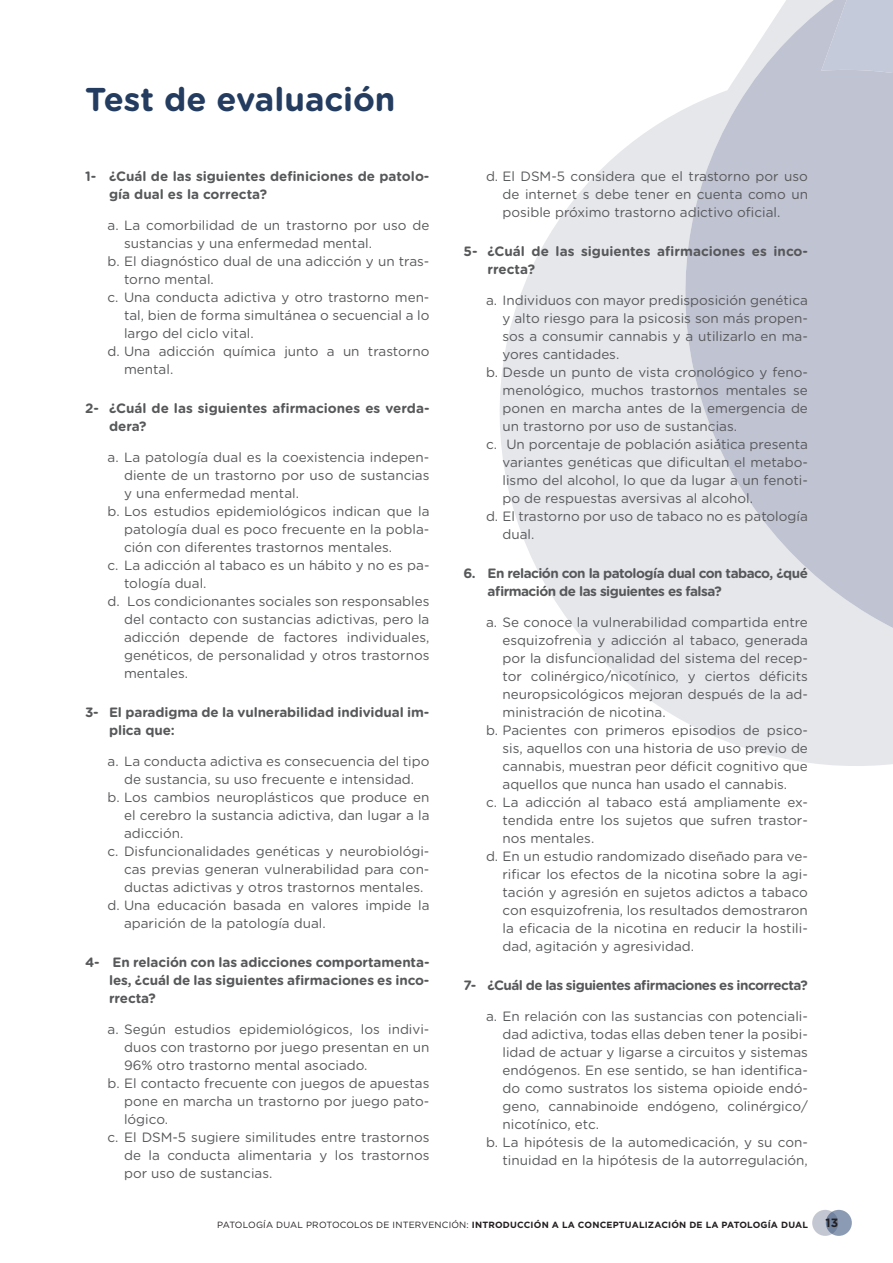
<style>
.page{position:relative;width:893px;height:1263px;background:#fff}
.page>*{position:absolute;margin:0;border:0;box-sizing:border-box;transform-origin:0 0}
.t1{font:700 33px "Gotham Rounded";color:#233c5f}
.t2{font:13.5px/18px "Gotham Rounded";color:#57585a;text-align:justify}
.t3{font:700 13.5px/18px "Gotham Rounded";letter-spacing:-.01em;color:#57585a}
.t4{font:700 13.5px/18px "Gotham Rounded";letter-spacing:-.04em;color:#57585a}
.t5{font:700 12px "Gotham";color:#231f20}
.t6{font:700 9px "Gotham";letter-spacing:.02em;color:#231f20}
.s1{font-weight:400}
</style>
<div class="page">
<svg style="left:812px;top:1210px;width:26px;height:26px"></svg>
<svg style="left:826px;top:1210px;width:26px;height:26px"></svg>
<svg style="left:500px;top:142px;width:393px;height:624px;fill:#e5e7eb"></svg>
<svg style="left:633px;top:0;width:260px;height:675px;fill:#c0c3d2"></svg>
<h1 class="t1" style="left:85px;top:76px;width:312px">Test de evaluación</h1>
<p class="t3" style="left:109px;top:167px;width:322px;text-indent:-24px">1- ¿Cuál de las siguientes definiciones de patolo&shy;gía dual es la correcta?</p>
<p class="t2" style="left:108px;top:215px;width:323px">a. La comorbilidad de un trastorno por uso de</p>
<p class="t2" style="left:124px;top:233px;width:250px">sustancias y una enfermedad mental.</p>
<p class="t2" style="left:108px;top:251px;width:323px">b. El diagnóstico dual de una adicción y un tras-</p>
<p class="t2" style="left:124px;top:269px;width:91px">torno mental.</p>
<p class="t2" style="left:108px;top:287px;width:323px">c. Una conducta adictiva y otro trastorno men-</p>
<p class="t2" style="left:124px;top:305px;width:307px">tal, bien de forma simultánea o secuencial a lo</p>
<p class="t2" style="left:124px;top:323px;width:131px">largo del ciclo vital.</p>
<p class="t2" style="left:108px;top:341px;width:323px">d. Una adicción química junto a un trastorno</p>
<p class="t2" style="left:124px;top:359px;width:51px">mental.</p>
<p class="t3" style="left:109px;top:399px;width:322px;text-indent:-24px">2- ¿Cuál de las siguientes afirmaciones es verda&shy;dera?</p>
<p class="t2" style="left:108px;top:447px;width:323px">a. La patología dual es la coexistencia indepen-</p>
<p class="t2" style="left:124px;top:465px;width:307px">diente de un trastorno por uso de sustancias</p>
<p class="t2" style="left:124px;top:483px;width:176px">y una enfermedad mental.</p>
<p class="t2" style="left:108px;top:501px;width:323px">b. Los estudios epidemiológicos indican que la</p>
<p class="t2" style="left:124px;top:519px;width:307px">patología dual es poco frecuente en la pobla-</p>
<p class="t2" style="left:124px;top:537px;width:269px">ción con diferentes trastornos mentales.</p>
<p class="t2" style="left:108px;top:555px;width:323px">c. La adicción al tabaco es un hábito y no es pa-</p>
<p class="t2" style="left:124px;top:573px;width:84px">tología dual.</p>
<p class="t2" style="left:108px;top:591px;width:323px">d. Los condicionantes sociales son responsables</p>
<p class="t2" style="left:124px;top:609px;width:307px">del contacto con sustancias adictivas, pero la</p>
<p class="t2" style="left:124px;top:627px;width:307px">adicción depende de factores individuales,</p>
<p class="t2" style="left:124px;top:645px;width:307px">genéticos, de personalidad y otros trastornos</p>
<p class="t2" style="left:124px;top:663px;width:65px">mentales.</p>
<p class="t3" style="left:109px;top:702px;width:322px;text-indent:-24px">3- El paradigma de la vulnerabilidad individual im&shy;plica que:</p>
<p class="t2" style="left:108px;top:751px;width:323px">a. La conducta adictiva es consecuencia del tipo</p>
<p class="t2" style="left:124px;top:769px;width:292px">de sustancia, su uso frecuente e intensidad.</p>
<p class="t2" style="left:108px;top:787px;width:323px">b. Los cambios neuroplásticos que produce en</p>
<p class="t2" style="left:124px;top:805px;width:307px">el cerebro la sustancia adictiva, dan lugar a la</p>
<p class="t2" style="left:124px;top:823px;width:61px">adicción.</p>
<p class="t2" style="left:108px;top:841px;width:323px">c. Disfuncionalidades genéticas y neurobiológi-</p>
<p class="t2" style="left:124px;top:859px;width:307px">cas previas generan vulnerabilidad para con-</p>
<p class="t2" style="left:124px;top:877px;width:301px">ductas adictivas y otros trastornos mentales.</p>
<p class="t2" style="left:108px;top:895px;width:323px">d. Una educación basada en valores impide la</p>
<p class="t2" style="left:124px;top:913px;width:203px">aparición de la patología dual.</p>
<p class="t3" style="left:109px;top:952px;width:322px;text-align:justify;text-indent:-24px">4- En relación con las adicciones comportamenta&shy;les, ¿cuál de las siguientes afirmaciones es inco&shy;rrecta?</p>
<p class="t2" style="left:108px;top:1019px;width:323px">a. Según estudios epidemiológicos, los indivi-</p>
<p class="t2" style="left:124px;top:1037px;width:307px">duos con trastorno por juego presentan en un</p>
<p class="t2" style="left:124px;top:1055px;width:245px">96% otro trastorno mental asociado.</p>
<p class="t2" style="left:108px;top:1073px;width:323px">b. El contacto frecuente con juegos de apuestas</p>
<p class="t2" style="left:124px;top:1091px;width:307px">pone en marcha un trastorno por juego pato-</p>
<p class="t2" style="left:124px;top:1109px;width:46px">lógico.</p>
<p class="t2" style="left:108px;top:1127px;width:323px">c. El DSM-5 sugiere similitudes entre trastornos</p>
<p class="t2" style="left:124px;top:1145px;width:307px">de la conducta alimentaria y los trastornos</p>
<p class="t2" style="left:124px;top:1163px;width:150px">por uso de sustancias.</p>
<p class="t2" style="left:502px;top:166px;width:307px;text-indent:-16px">d. El DSM-5 considera que el trastorno por uso de internet s debe tener en cuenta como un posible próximo trastorno adictivo oficial.</p>
<p class="t3" style="left:487px;top:242px;width:322px;text-indent:-24px">5- ¿Cuál de las siguientes afirmaciones es inco&shy;rrecta?</p>
<p class="t2" style="left:486px;top:290px;width:323px">a. Individuos con mayor predisposición genética</p>
<p class="t2" style="left:502px;top:308px;width:307px">y alto riesgo para la psicosis son más propen-</p>
<p class="t2" style="left:502px;top:326px;width:307px">sos a consumir cannabis y a utilizarlo en ma-</p>
<p class="t2" style="left:502px;top:344px;width:118px">yores cantidades.</p>
<p class="t2" style="left:486px;top:362px;width:323px">b. Desde un punto de vista cronológico y feno-</p>
<p class="t2" style="left:502px;top:380px;width:307px">menológico, muchos trastornos mentales se</p>
<p class="t2" style="left:502px;top:398px;width:307px">ponen en marcha antes de la emergencia de</p>
<p class="t2" style="left:502px;top:416px;width:236px">un trastorno por uso de sustancias.</p>
<p class="t2" style="left:486px;top:434px;width:323px">c. Un porcentaje de población asiática presenta</p>
<p class="t2" style="left:502px;top:452px;width:307px">variantes genéticas que dificultan el metabo-</p>
<p class="t2" style="left:502px;top:470px;width:307px">lismo del alcohol, lo que da lugar a un fenoti-</p>
<p class="t2" style="left:502px;top:488px;width:252px">po de respuestas aversivas al alcohol.</p>
<p class="t2" style="left:486px;top:506px;width:323px">d. El trastorno por uso de tabaco no es patología</p>
<p class="t2" style="left:502px;top:524px;width:33px">dual.</p>
<p class="t4" style="left:487px;top:564px;width:322px;text-indent:-24px">6. En relación con la patología dual con tabaco, ¿qué afirmación de las siguientes es falsa?</p>
<p class="t2" style="left:486px;top:612px;width:323px">a. Se conoce la vulnerabilidad compartida entre</p>
<p class="t2" style="left:502px;top:630px;width:307px">esquizofrenia y adicción al tabaco, generada</p>
<p class="t2" style="left:502px;top:648px;width:307px">por la disfuncionalidad del sistema del recep-</p>
<p class="t2" style="left:502px;top:666px;width:307px">tor colinérgico/nicotínico, y ciertos déficits</p>
<p class="t2" style="left:502px;top:684px;width:307px">neuropsicológicos mejoran después de la ad-</p>
<p class="t2" style="left:502px;top:702px;width:165px">ministración de nicotina.</p>
<p class="t2" style="left:486px;top:720px;width:323px">b. Pacientes con primeros episodios de psico-</p>
<p class="t2" style="left:502px;top:738px;width:307px">sis, aquellos con una historia de uso previo de</p>
<p class="t2" style="left:502px;top:756px;width:307px">cannabis, muestran peor déficit cognitivo que</p>
<p class="t2" style="left:502px;top:774px;width:286px">aquellos que nunca han usado el cannabis.</p>
<p class="t2" style="left:486px;top:792px;width:323px">c. La adicción al tabaco está ampliamente ex-</p>
<p class="t2" style="left:502px;top:810px;width:307px">tendida entre los sujetos que sufren trastor-</p>
<p class="t2" style="left:502px;top:828px;width:93px">nos mentales.</p>
<p class="t2" style="left:486px;top:846px;width:323px">d. En un estudio randomizado diseñado para ve-</p>
<p class="t2" style="left:502px;top:864px;width:307px">rificar los efectos de la nicotina sobre la agi-</p>
<p class="t2" style="left:502px;top:882px;width:307px">tación y agresión en sujetos adictos a tabaco</p>
<p class="t2" style="left:502px;top:900px;width:307px">con esquizofrenia, los resultados demostraron</p>
<p class="t2" style="left:502px;top:918px;width:307px">la eficacia de la nicotina en reducir la hostili-</p>
<p class="t2" style="left:502px;top:936px;width:193px">dad, agitación y agresividad.</p>
<p class="t4" style="left:463px;top:975px;width:346px">7- ¿Cuál de las siguientes afirmaciones es incorrecta?</p>
<p class="t2" style="left:486px;top:1006px;width:323px">a. En relación con las sustancias con potenciali-</p>
<p class="t2" style="left:502px;top:1024px;width:307px">dad adictiva, todas ellas deben tener la posibi-</p>
<p class="t2" style="left:502px;top:1042px;width:307px">lidad de actuar y ligarse a circuitos y sistemas</p>
<p class="t2" style="left:502px;top:1060px;width:307px">endógenos. En ese sentido, se han identifica-</p>
<p class="t2" style="left:502px;top:1078px;width:307px">do como sustratos los sistema opioide endó-</p>
<p class="t2" style="left:502px;top:1096px;width:307px">geno, cannabinoide endógeno, colinérgico/</p>
<p class="t2" style="left:502px;top:1114px;width:98px">nicotínico, etc.</p>
<p class="t2" style="left:486px;top:1132px;width:323px">b. La hipótesis de la automedicación, y su con-</p>
<p class="t2" style="left:502px;top:1150px;width:307px">tinuidad en la hipótesis de la autorregulación,</p>
<p class="t6" style="left:217px;top:1218px;width:592px"><span class="s1">PATOLOGÍA DUAL PROTOCOLOS DE INTERVENCIÓN:</span> INTRODUCCIÓN A LA CONCEPTUALIZACIÓN DE LA PATOLOGÍA DUAL</p>
<p class="t5" style="left:826px;top:1215px;width:14px">13</p>
</div>
